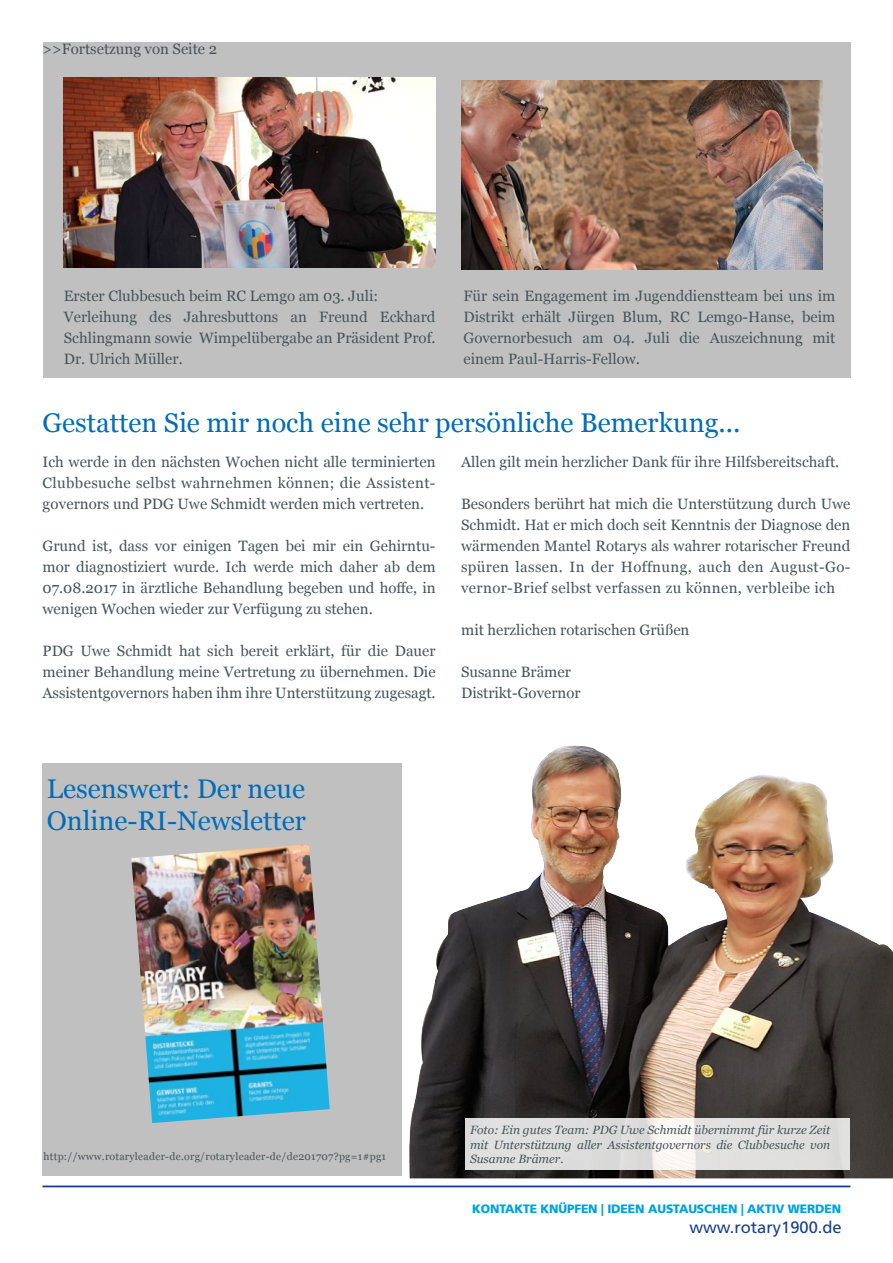
<style>
.page{position:relative;width:893px;height:1263px;background:#fff}
.page>*{position:absolute;margin:0;border:0;box-sizing:border-box;transform-origin:0 0}
.t1{font:27px/32.4px "Georgia";color:#006db8}
.t2{font:16.5px "Frutiger";color:#17418a}
.t3{font:15px/21px "Georgia";color:#46555a;text-align:justify}
.t4{font:900 12.15px "Frutiger";letter-spacing:-.01em;color:#00a2dc}
.t5{font:italic 12px/14.4px "Georgia";color:#46555a;text-align:justify}
.t6{font:10.5px "Georgia";letter-spacing:.025em;color:#46555a}
</style>
<div class="page">
<hr style="left:43px;top:1185px;width:807px;height:2px;background:#17418a">
<div style="left:43px;top:43px;width:807px;height:335px;background:#c1c0c0"></div>
<div style="left:43px;top:763px;width:359px;height:412px;background:#c1c0c0"></div>
<img style="left:64px;top:78px;width:372px;height:189px">
<img style="left:461px;top:80px;width:362px;height:190px">
<img style="left:409px;top:746px;width:484px;height:432px">
<svg style="left:465px;top:1118px;width:384px;height:51px;background:#e1e0df"></svg>
<img style="left:131px;top:844px;width:199px;height:279px">
<p class="t3" style="left:43px;top:39px;width:176px">&gt;&gt;Fortsetzung von Seite 2</p>
<p class="t3" style="left:64px;top:286px;width:373px;text-align:left">Erster Clubbesuch beim RC Lemgo am 03. Juli:<br>Verleihung des Jahresbuttons an Freund Eckhard Schlingmann sowie Wimpelübergabe an Präsident Prof.<br>Dr. Ulrich Müller.</p>
<p class="t3" style="left:463px;top:286px;width:373px">Für sein Engagement im Jugenddienstteam bei uns im Distrikt erhält Jürgen Blum, RC Lemgo-Hanse, beim Governorbesuch am 04. Juli die Auszeichnung mit einem Paul-Harris-Fellow.</p>
<h1 class="t1" style="left:43px;top:407px;width:699px">Gestatten Sie mir noch eine sehr persönliche Bemerkung...</h1>
<p class="t3" style="left:43px;top:452px;width:395px">Ich werde in den nächsten Wochen nicht alle terminierten Clubbesuche selbst wahrnehmen können; die Assistent&shy;governors und PDG Uwe Schmidt werden mich vertreten.</p>
<p class="t3" style="left:43px;top:536px;width:395px">Grund ist, dass vor einigen Tagen bei mir ein Gehirntu&shy;mor diagnostiziert wurde. Ich werde mich daher ab dem 07.08.2017 in ärztliche Behandlung begeben und hoffe, in wenigen Wochen wieder zur Verfügung zu stehen.</p>
<p class="t3" style="left:43px;top:641px;width:395px">PDG Uwe Schmidt hat sich bereit erklärt, für die Dauer meiner Behandlung meine Vertretung zu übernehmen. Die Assistentgovernors haben ihm ihre Unterstützung zugesagt.</p>
<p class="t3" style="left:461px;top:452px;width:380px">Allen gilt mein herzlicher Dank für ihre Hilfsbereitschaft.</p>
<p class="t3" style="left:461px;top:494px;width:391px">Besonders berührt hat mich die Unterstützung durch Uwe Schmidt. Hat er mich doch seit Kenntnis der Diagnose den wärmenden Mantel Rotarys als wahrer rotarischer Freund spüren lassen. In der Hoffnung, auch den August-Go&shy;vernor-Brief selbst verfassen zu können, verbleibe ich</p>
<p class="t3" style="left:461px;top:620px;width:230px">mit herzlichen rotarischen Grüßen</p>
<p class="t3" style="left:461px;top:662px;width:121px">Susanne Brämer<br>Distrikt-Governor</p>
<h1 class="t1" style="left:47px;top:773px;width:261px">Lesenswert: Der neue<br>Online-RI-Newsletter</h1>
<p class="t6" style="left:44px;top:1149px;width:344px">http://www.rotaryleader-de.org/rotaryleader-de/de201707?pg=1#pg1</p>
<p class="t5" style="left:470px;top:1123px;width:362px">Foto: Ein gutes Team: PDG Uwe Schmidt übernimmt für kurze Zeit mit Unterstützung aller Assistentgovernors die Clubbesuche von Susanne Brämer.</p>
<p class="t4" style="left:472px;top:1201px;width:371px">KONTAKTE KNÜPFEN | IDEEN AUSTAUSCHEN | AKTIV WERDEN</p>
<p class="t2" style="left:689px;top:1217px;width:154px">www.rotary1900.de</p>
</div>
